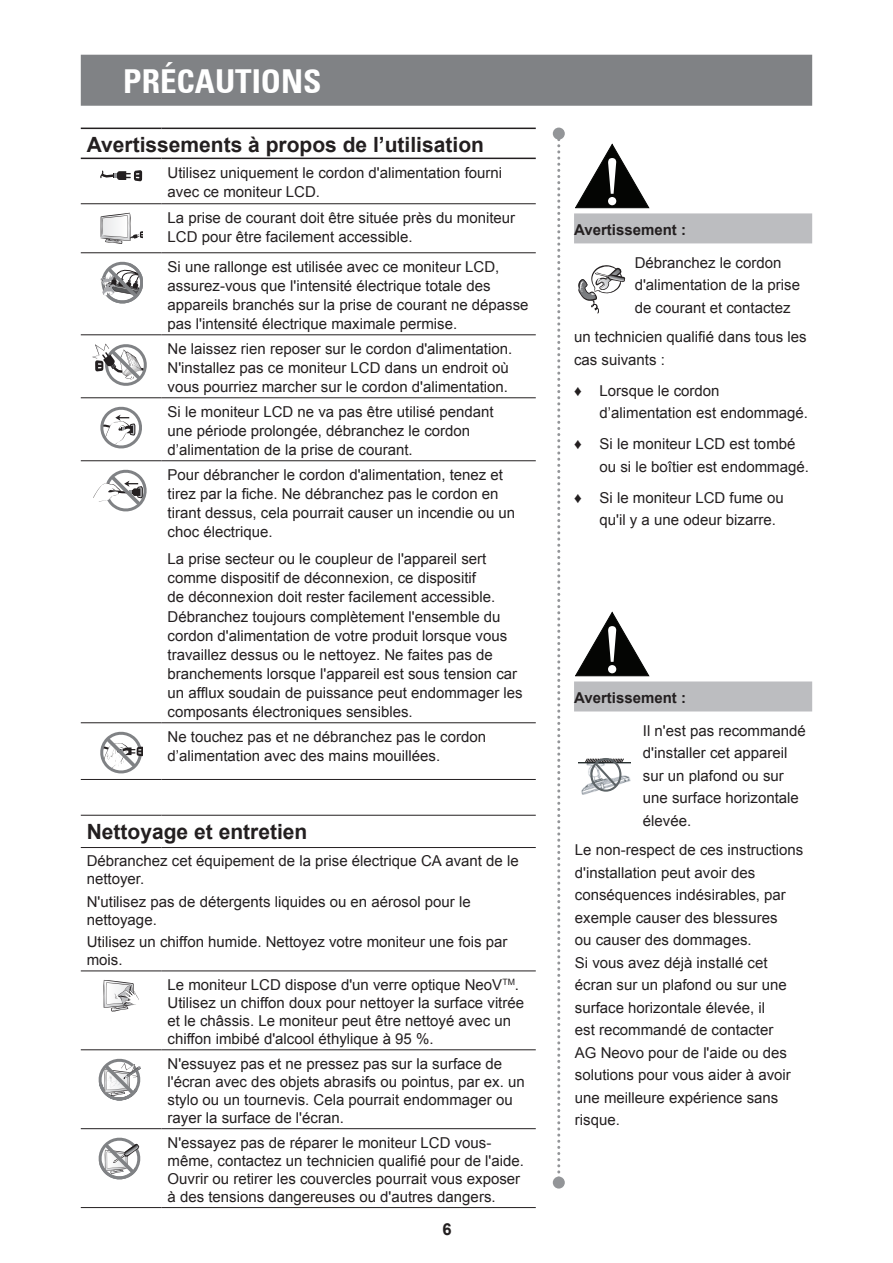
<style>
.page{position:relative;width:893px;height:1263px;background:#fff}
.page>*{position:absolute;margin:0;border:0;box-sizing:border-box;transform-origin:0 0}
.t1{font:700 condensed 33px "Univers 67";color:#fff}
.t2{font:700 21px "Arial";color:#231f20}
.t3{font:700 16.5px "Arial";color:#231f20}
.t4{font:15px/22.5px "Arial";color:#231f20}
.t5{font:700 15px "Arial";color:#231f20}
.s1{font-weight:700}
</style>
<div class="page">
<div style="left:81px;top:55px;width:731px;height:51px;background:#808285;border:2px solid #808285"></div>
<svg style="left:557px;top:140px;width:3px;height:1034px"></svg>
<div style="left:553px;top:128px;width:12px;height:12px;background:#939598;border-radius:50%"></div>
<div style="left:553px;top:1176px;width:12px;height:12px;background:#939598;border-radius:50%"></div>
<hr style="left:81px;top:203px;width:81px;height:1px;background:#231f20">
<hr style="left:162px;top:203px;width:374px;height:1px;background:#231f20">
<hr style="left:81px;top:252px;width:81px;height:1px;background:#231f20">
<hr style="left:162px;top:252px;width:374px;height:1px;background:#231f20">
<hr style="left:81px;top:334px;width:81px;height:1px;background:#231f20">
<hr style="left:162px;top:334px;width:374px;height:1px;background:#231f20">
<hr style="left:81px;top:397px;width:81px;height:1px;background:#231f20">
<hr style="left:162px;top:397px;width:374px;height:1px;background:#231f20">
<hr style="left:81px;top:460px;width:81px;height:1px;background:#231f20">
<hr style="left:162px;top:460px;width:374px;height:1px;background:#231f20">
<hr style="left:81px;top:722px;width:81px;height:1px;background:#231f20">
<hr style="left:162px;top:722px;width:374px;height:1px;background:#231f20">
<hr style="left:81px;top:779px;width:81px;height:1px;background:#231f20">
<hr style="left:162px;top:779px;width:374px;height:1px;background:#231f20">
<hr style="left:81px;top:128px;width:81px;height:1px;background:#231f20">
<hr style="left:162px;top:128px;width:374px;height:1px;background:#231f20">
<hr style="left:81px;top:158px;width:81px;height:1px;background:#231f20">
<hr style="left:162px;top:158px;width:374px;height:1px;background:#231f20">
<svg style="left:100px;top:170px;width:42px;height:11px"></svg>
<svg style="left:100px;top:213px;width:42px;height:31px"></svg>
<svg style="left:100px;top:262px;width:42px;height:41px"></svg>
<svg style="left:92px;top:344px;width:55px;height:42px"></svg>
<svg style="left:100px;top:407px;width:42px;height:41px"></svg>
<svg style="left:93px;top:470px;width:54px;height:41px"></svg>
<svg style="left:100px;top:732px;width:42px;height:41px"></svg>
<hr style="left:81px;top:815px;width:81px;height:1px;background:#231f20">
<hr style="left:162px;top:815px;width:374px;height:1px;background:#231f20">
<hr style="left:81px;top:847px;width:81px;height:1px;background:#231f20">
<hr style="left:162px;top:847px;width:374px;height:1px;background:#231f20">
<hr style="left:81px;top:970px;width:81px;height:1px;background:#231f20">
<hr style="left:162px;top:970px;width:374px;height:1px;background:#231f20">
<hr style="left:81px;top:1049px;width:81px;height:1px;background:#231f20">
<hr style="left:162px;top:1049px;width:374px;height:1px;background:#231f20">
<hr style="left:81px;top:1128px;width:81px;height:1px;background:#231f20">
<hr style="left:162px;top:1128px;width:374px;height:1px;background:#231f20">
<hr style="left:81px;top:1207px;width:81px;height:1px;background:#231f20">
<hr style="left:162px;top:1207px;width:374px;height:1px;background:#231f20">
<svg style="left:104px;top:980px;width:35px;height:31px"></svg>
<svg style="left:99px;top:1059px;width:42px;height:41px"></svg>
<svg style="left:99px;top:1138px;width:41px;height:41px"></svg>
<div style="left:574px;top:213px;width:238px;height:30px;background:#bcbdc0"></div>
<svg style="left:575px;top:144px;width:74px;height:64px"></svg>
<svg style="left:578px;top:265px;width:47px;height:48px"></svg>
<div style="left:574px;top:681px;width:238px;height:30px;background:#bcbdc0"></div>
<svg style="left:575px;top:612px;width:74px;height:64px"></svg>
<img style="left:578px;top:762px;width:53px;height:32px">
<div style="left:590px;top:758px;width:31px;height:34px;border:2px solid #5d6467;border-radius:50%"></div>
<svg style="left:584px;top:758px;width:41px;height:31px"></svg>
<h1 class="t1" style="left:123px;top:61px;width:200px">PRÉCAUTIONS</h1>
<h2 class="t2" style="left:87px;top:130px;width:399px">Avertissements à propos de l’utilisation</h2>
<p class="t4" style="left:168px;top:163px;width:336px;line-height:19px">Utilisez uniquement le cordon d'alimentation fourni avec ce moniteur LCD.</p>
<p class="t4" style="left:168px;top:208px;width:349px;line-height:19px">La prise de courant doit être située près du moniteur<br>LCD pour être facilement accessible.</p>
<p class="t4" style="left:168px;top:257px;width:363px;line-height:19px">Si une rallonge est utilisée avec ce moniteur LCD, assurez-vous que l'intensité électrique totale des appareils branchés sur la prise de courant ne dépasse pas l'intensité électrique maximale permise.</p>
<p class="t4" style="left:168px;top:339px;width:346px;line-height:19px">Ne laissez rien reposer sur le cordon d'alimentation.<br>N'installez pas ce moniteur LCD dans un endroit où vous pourriez marcher sur le cordon d'alimentation.</p>
<p class="t4" style="left:168px;top:402px;width:327px;line-height:19px">Si le moniteur LCD ne va pas être utilisé pendant une période prolongée, débranchez le cordon d’alimentation de la prise de courant.</p>
<p class="t4" style="left:168px;top:465px;width:349px;line-height:19px">Pour débrancher le cordon d'alimentation, tenez et tirez par la fiche. Ne débranchez pas le cordon en tirant dessus, cela pourrait causer un incendie ou un choc électrique.</p>
<p class="t4" style="left:168px;top:550px;width:357px;line-height:19px">La prise secteur ou le coupleur de l'appareil sert comme dispositif de déconnexion, ce dispositif<br>de déconnexion doit rester facilement accessible.<br>Débranchez toujours complètement l'ensemble du cordon d'alimentation de votre produit lorsque vous travaillez dessus ou le nettoyez. Ne faites pas de branchements lorsque l'appareil est sous tension car un afflux soudain de puissance peut endommager les composants électroniques sensibles.</p>
<p class="t4" style="left:168px;top:727px;width:320px;line-height:19px">Ne touchez pas et ne débranchez pas le cordon d’alimentation avec des mains mouillées.</p>
<h2 class="t2" style="left:87px;top:817px;width:222px">Nettoyage et entretien</h2>
<p class="t4" style="left:87px;top:852px;width:433px;line-height:18px">Débranchez cet équipement de la prise électrique CA avant de le nettoyer.</p>
<p class="t4" style="left:87px;top:892px;width:385px;line-height:18px">N'utilisez pas de détergents liquides ou en aérosol pour le nettoyage.</p>
<p class="t4" style="left:87px;top:933px;width:422px;line-height:18px">Utilisez un chiffon humide. Nettoyez votre moniteur une fois par mois.</p>
<p class="t4" style="left:168px;top:976px;width:358px;line-height:18px">Le moniteur LCD dispose d'un verre optique NeoV<sup>TM</sup>.<br>Utilisez un chiffon doux pour nettoyer la surface vitrée et le châssis. Le moniteur peut être nettoyé avec un chiffon imbibé d'alcool éthylique à 95 %.</p>
<p class="t4" style="left:168px;top:1054px;width:359px;line-height:18px">N'essuyez pas et ne pressez pas sur la surface de l'écran avec des objets abrasifs ou pointus, par ex. un stylo ou un tournevis. Cela pourrait endommager ou rayer la surface de l'écran.</p>
<p class="t4" style="left:168px;top:1133px;width:358px;line-height:18px">N'essayez pas de réparer le moniteur LCD vous&shy;même, contactez un technicien qualifié pour de l'aide.<br>Ouvrir ou retirer les couvercles pourrait vous exposer à des tensions dangereuses ou d'autres dangers.</p>
<p class="t3" style="left:443px;top:1217px;width:11px">6</p>
<p class="t5" style="left:574px;top:219px;width:113px">Avertissement :</p>
<p class="t4" style="left:635px;top:251px;width:167px">Débranchez le cordon d'alimentation de la prise de courant et contactez</p>
<p class="t4" style="left:574px;top:326px;width:234px">un technicien qualifié dans tous les cas suivants :</p>
<p class="t4" style="left:600px;top:379px;width:210px;text-indent:-26px"><span class="s1">♦</span> Lorsque le cordon d’alimentation est endommagé.</p>
<p class="t4" style="left:600px;top:433px;width:211px;text-indent:-26px"><span class="s1">♦</span> Si le moniteur LCD est tombé ou si le boîtier est endommagé.</p>
<p class="t4" style="left:600px;top:486px;width:186px;text-indent:-26px"><span class="s1">♦</span> Si le moniteur LCD fume ou qu'il y a une odeur bizarre.</p>
<p class="t5" style="left:574px;top:687px;width:113px">Avertissement :</p>
<p class="t4" style="left:643px;top:719px;width:164px">Il n'est pas recommandé d'installer cet appareil sur un plafond ou sur une surface horizontale élevée.</p>
<p class="t4" style="left:575px;top:839px;width:230px">Le non-respect de ces instructions d'installation peut avoir des conséquences indésirables, par exemple causer des blessures<br>ou causer des dommages.<br>Si vous avez déjà installé cet écran sur un plafond ou sur une surface horizontale élevée, il<br>est recommandé de contacter<br>AG Neovo pour de l'aide ou des solutions pour vous aider à avoir une meilleure expérience sans risque.</p>
</div>
